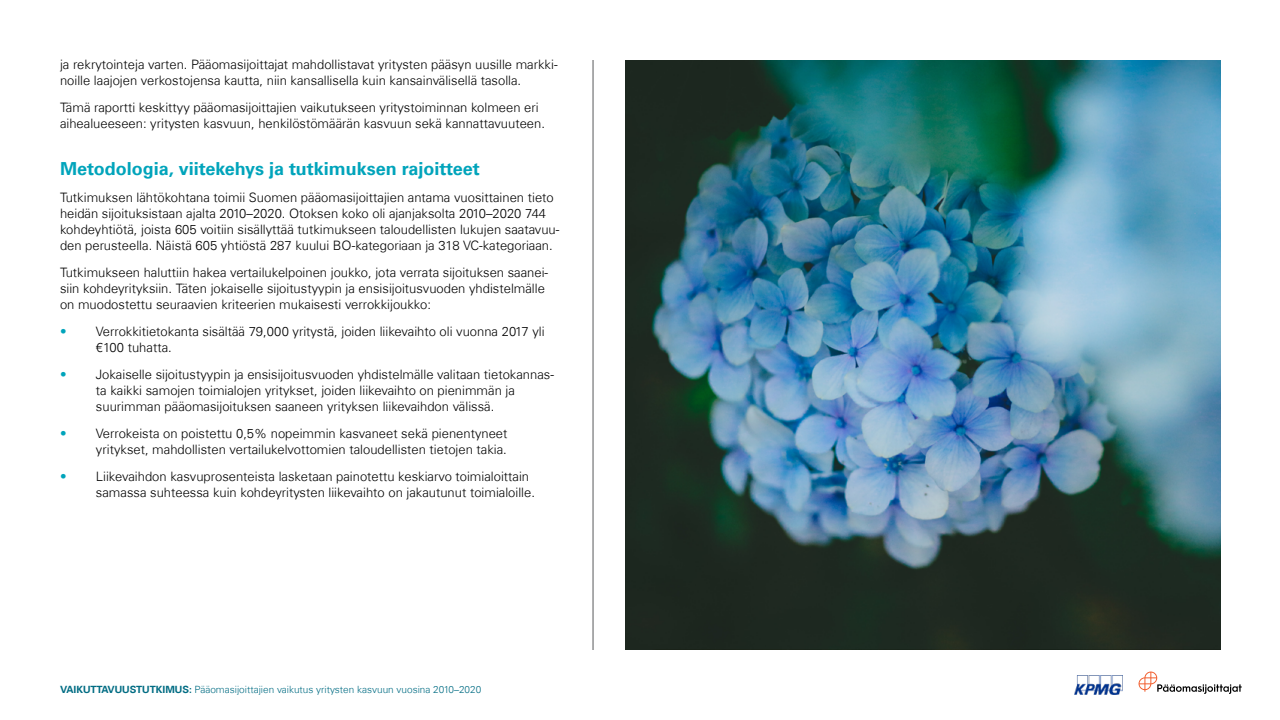
<style>
.page{position:relative;width:1280px;height:720px;background:#fff}
.page>*{position:absolute;margin:0;border:0;box-sizing:border-box;transform-origin:0 0}
.t1{font:700 18px "Universfor KPMG";color:#00a4bb}
.t2{font:300 13px/16px "Universfor KPMG";color:#000}
.t3{font:300 10px "Universfor KPMG";color:#006c83}
.s1{color:#00a4bb}
.s2{font-weight:700}
</style>
<div class="page">
<img style="left:1075px;top:676px;width:47px;height:19px">
<svg style="left:1139px;top:672px;width:103px;height:22px"></svg>
<hr style="left:593px;top:60px;width:1px;height:590px;background:#58595b">
<img style="left:625px;top:60px;width:595px;height:590px">
<p class="t2" style="left:60px;top:57px;width:499px">ja rekrytointeja varten. Pääomasijoittajat mahdollistavat yritysten pääsyn uusille markki&shy;noille laajojen verkostojensa kautta, niin kansallisella kuin kansainvälisellä tasolla.</p>
<p class="t2" style="left:60px;top:100px;width:486px">Tämä raportti keskittyy pääomasijoittajien vaikutukseen yritystoiminnan kolmeen eri aihealueeseen: yritysten kasvuun, henkilöstömäärän kasvuun sekä kannattavuuteen.</p>
<h1 class="t1" style="left:60px;top:158px;width:421px">Metodologia, viitekehys ja tutkimuksen rajoitteet</h1>
<p class="t2" style="left:60px;top:190px;width:501px">Tutkimuksen lähtökohtana toimii Suomen pääomasijoittajien antama vuosittainen tieto heidän sijoituksistaan ajalta 2010–2020. Otoksen koko oli ajanjaksolta 2010–2020 744 kohdeyhtiötä, joista 605 voitiin sisällyttää tutkimukseen taloudellisten lukujen saatavuu&shy;den perusteella. Näistä 605 yhtiöstä 287 kuului BO-kategoriaan ja 318 VC-kategoriaan.</p>
<p class="t2" style="left:60px;top:265px;width:490px">Tutkimukseen haluttiin hakea vertailukelpoinen joukko, jota verrata sijoituksen saanei&shy;siin kohdeyrityksiin. Täten jokaiselle sijoitustyypin ja ensisijoitusvuoden yhdistelmälle on muodostettu seuraavien kriteerien mukaisesti verrokkijoukko:</p>
<p class="t2" style="left:96px;top:324px;width:450px;text-indent:-36px"><span class="s1">•</span> Verrokkitietokanta sisältää 79,000 yritystä, joiden liikevaihto oli vuonna 2017 yli €100 tuhatta.</p>
<p class="t2" style="left:96px;top:367px;width:460px;text-indent:-36px"><span class="s1">•</span> Jokaiselle sijoitustyypin ja ensisijoitusvuoden yhdistelmälle valitaan tietokannas&shy;ta kaikki samojen toimialojen yritykset, joiden liikevaihto on pienimmän ja suurimman pääomasijoituksen saaneen yrityksen liikevaihdon välissä.</p>
<p class="t2" style="left:60px;top:426px;width:449px;text-align:right"><span class="s1">•</span> Verrokeista on poistettu 0,5% nopeimmin kasvaneet sekä pienentyneet yritykset, mahdollisten vertailukelvottomien taloudellisten tietojen takia.</p>
<p class="t2" style="left:96px;top:469px;width:441px;text-indent:-36px"><span class="s1">•</span> Liikevaihdon kasvuprosenteista lasketaan painotettu keskiarvo toimialoittain samassa suhteessa kuin kohdeyritysten liikevaihto on jakautunut toimialoille.</p>
<p class="t3" style="left:60px;top:683px;width:423px"><span class="s2">VAIKUTTAVUUSTUTKIMUS:</span> Pääomasijoittajien vaikutus yritysten kasvuun vuosina 2010–2020</p>
</div>
